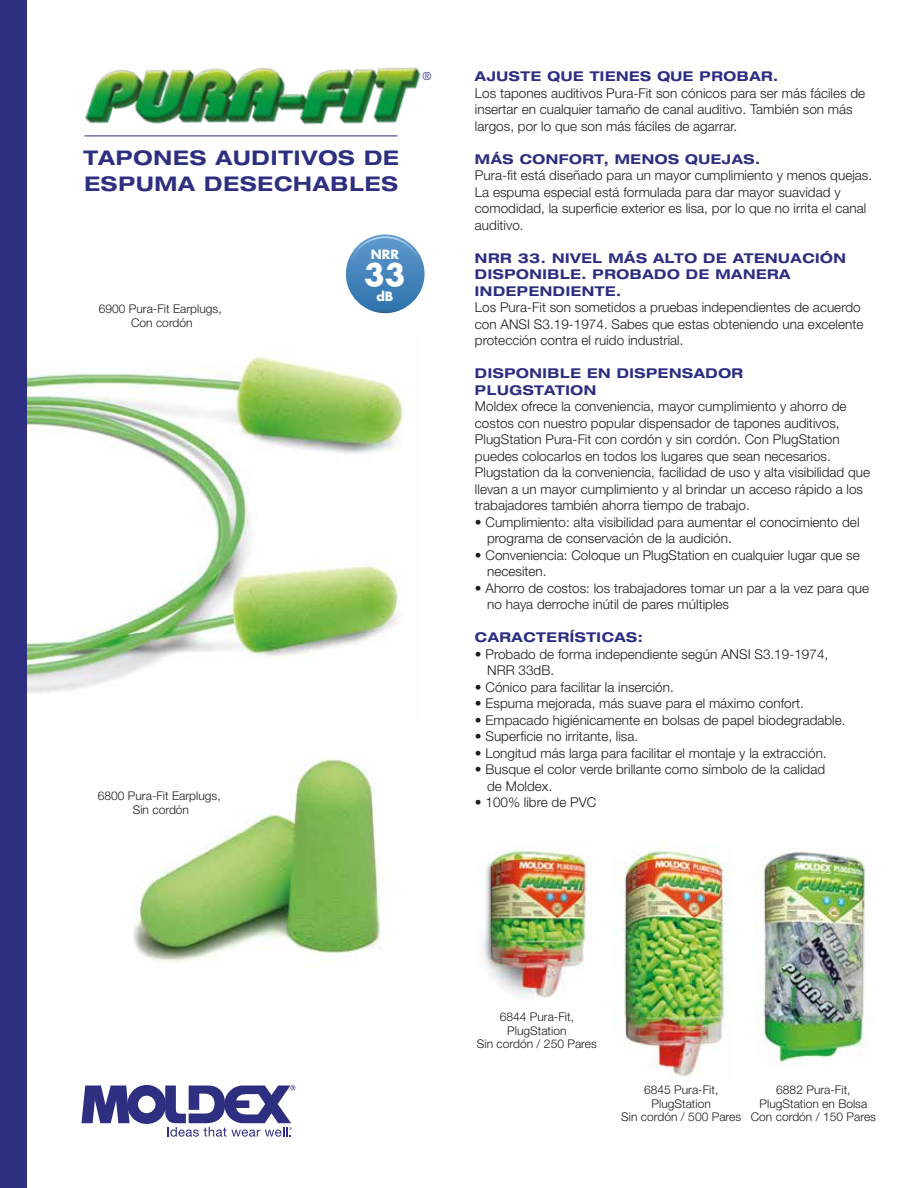
<style>
.page{position:relative;width:918px;height:1188px;background:#fff}
.page>*{position:absolute;margin:0;border:0;box-sizing:border-box;transform-origin:0 0}
.t1{font:700 30px "Futura";color:#fff}
.t2{font:700 expanded 20.25px/26.1px "Helvetica Neue LT Std";letter-spacing:.04em;color:#2f2f82}
.t3{font:300 13.5px/16.5px "Helvetica Neue LT Std";color:#1c1c1a}
.t4{font:700 expanded 13.5px/16.5px "Helvetica Neue LT Std";letter-spacing:.04em;color:#2d2e82}
.t5{font:700 12.45px "Futura";color:#fff}
.t6{font:300 12px/13.5px "Helvetica Neue LT Std";color:#1c1c1a;text-align:center}
.t7{font:300 11.25px "Helvetica Neue LT Std";color:#2d2e82}
</style>
<div class="page">
<img style="left:84px;top:67px;width:337px;height:169px">
<img style="left:27px;top:356px;width:377px;height:337px">
<img style="left:133px;top:759px;width:255px;height:203px">
<img style="left:614px;top:845px;width:118px;height:232px">
<img style="left:480px;top:844px;width:112px;height:154px">
<svg style="left:346px;top:235px;width:79px;height:78px;background:#4281b8"></svg>
<svg style="left:351px;top:236px;width:69px;height:24px"></svg>
<svg style="left:81px;top:1085px;width:214px;height:52px"></svg>
<div style="left:0;top:0;width:27px;height:1188px;background:#2f2f82"></div>
<hr style="left:85px;top:135px;width:312px;height:1px;background:#2d2e82">
<img style="left:754px;top:848px;width:112px;height:217px">
<p class="t7" style="left:423px;top:69px;width:10px">®</p>
<h2 class="t2" style="left:83px;top:144px;width:317px">TAPONES AUDITIVOS DE<br>ESPUMA DESECHABLES</h2>
<p class="t6" style="left:99px;top:302px;width:125px">6900 Pura-Fit Earplugs,<br>Con cordón</p>
<p class="t5" style="left:371px;top:246px;width:30px">NRR</p>
<h1 class="t1" style="left:364px;top:254px;width:43px">33</h1>
<p class="t5" style="left:376px;top:288px;width:19px">dB</p>
<p class="t6" style="left:98px;top:789px;width:125px">6800 Pura-Fit Earplugs,<br>Sin cordón</p>
<p class="t4" style="left:475px;top:68px;width:305px">AJUSTE QUE TIENES QUE PROBAR.</p>
<p class="t3" style="left:475px;top:85px;width:392px">Los tapones auditivos Pura-Fit son cónicos para ser más fáciles de insertar en cualquier tamaño de canal auditivo. También son más largos, por lo que son más fáciles de agarrar.</p>
<p class="t4" style="left:475px;top:150px;width:287px">MÁS CONFORT, MENOS QUEJAS.</p>
<p class="t3" style="left:475px;top:167px;width:399px">Pura-fit está diseñado para un mayor cumplimiento y menos quejas.<br>La espuma especial está formulada para dar mayor suavidad y comodidad, la superficie exterior es lisa, por lo que no irrita el canal auditivo.</p>
<p class="t4" style="left:475px;top:249px;width:373px">NRR 33. NIVEL MÁS ALTO DE ATENUACIÓN<br>DISPONIBLE. PROBADO DE MANERA<br>INDEPENDIENTE.</p>
<p class="t3" style="left:475px;top:299px;width:390px">Los Pura-Fit son sometidos a pruebas independientes de acuerdo con ANSI S3.19-1974. Sabes que estas obteniendo una excelente protección contra el ruido industrial.</p>
<p class="t4" style="left:475px;top:365px;width:270px">DISPONIBLE EN DISPENSADOR<br>PLUGSTATION</p>
<p class="t3" style="left:475px;top:398px;width:397px">Moldex ofrece la conveniencia, mayor cumplimiento y ahorro de costos con nuestro popular dispensador de tapones auditivos, PlugStation Pura-Fit con cordón y sin cordón. Con PlugStation puedes colocarlos en todos los lugares que sean necesarios.<br>Plugstation da la conveniencia, facilidad de uso y alta visibilidad que llevan a un mayor cumplimiento y al brindar un acceso rápido a los trabajadores también ahorra tiempo de trabajo.</p>
<p class="t3" style="left:487px;top:513px;width:374px;text-indent:-12px">• Cumplimiento: alta visibilidad para aumentar el conocimiento del programa de conservación de la audición.</p>
<p class="t3" style="left:487px;top:546px;width:374px;text-indent:-12px">• Conveniencia: Coloque un PlugStation en cualquier lugar que se necesiten.</p>
<p class="t3" style="left:487px;top:579px;width:383px;text-indent:-12px">• Ahorro de costos: los trabajadores tomar un par a la vez para que no haya derroche inútil de pares múltiples</p>
<p class="t4" style="left:475px;top:629px;width:169px">CARACTERÍSTICAS:</p>
<p class="t3" style="left:487px;top:645px;width:343px;text-indent:-12px">• Probado de forma independiente según ANSI S3.19-1974,<br>NRR 33dB.</p>
<p class="t3" style="left:475px;top:678px;width:200px">• Cónico para facilitar la inserción.</p>
<p class="t3" style="left:475px;top:695px;width:330px">• Espuma mejorada, más suave para el máximo confort.</p>
<p class="t3" style="left:475px;top:711px;width:372px">• Empacado higiénicamente en bolsas de papel biodegradable.</p>
<p class="t3" style="left:475px;top:728px;width:165px">• Superficie no irritante, lisa.</p>
<p class="t3" style="left:475px;top:744px;width:353px">• Longitud más larga para facilitar el montaje y la extracción.</p>
<p class="t3" style="left:487px;top:761px;width:340px;text-indent:-12px">• Busque el color verde brillante como símbolo de la calidad de Moldex.</p>
<p class="t3" style="left:475px;top:794px;width:123px">• 100% libre de PVC</p>
<p class="t6" style="left:477px;top:1010px;width:121px">6844 Pura-Fit,<br>PlugStation<br>Sin cordón / 250 Pares</p>
<p class="t6" style="left:621px;top:1083px;width:121px">6845 Pura-Fit,<br>PlugStation<br>Sin cordón / 500 Pares</p>
<p class="t6" style="left:751px;top:1083px;width:127px">6882 Pura-Fit,<br>PlugStation en Bolsa<br>Con cordón / 150 Pares</p>
</div>
